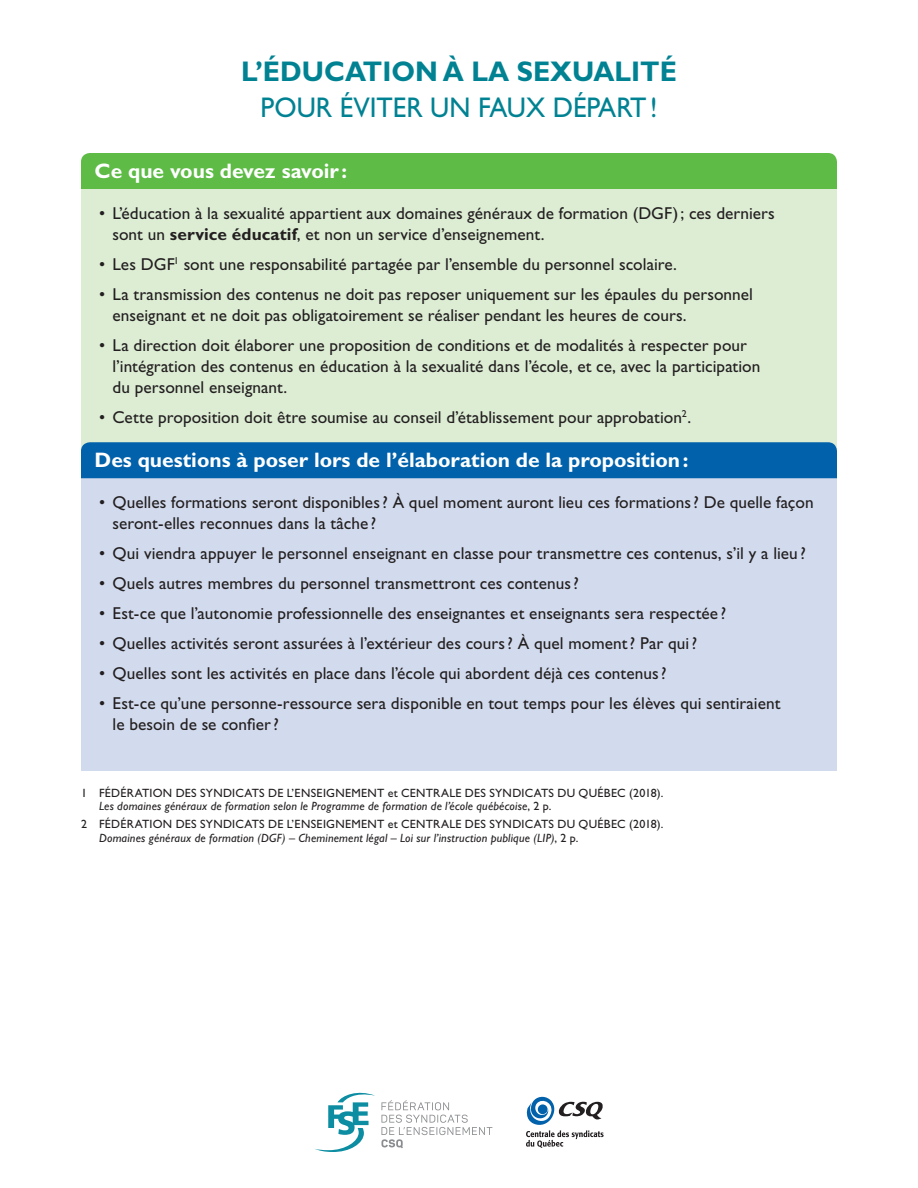
<style>
.page{position:relative;width:918px;height:1188px;background:#fff}
.page>*{position:absolute;margin:0;border:0;box-sizing:border-box;transform-origin:0 0}
.t1{font:700 28.5px "Gill Sans Std";color:#008293;scale:.95 1}
.t2{font:28.5px "Gill Sans Std";color:#008293;scale:.95 1}
.t3{font:700 21px "Gill Sans Std";color:#fff}
.t4{font:17.25px/21px "Gill Sans Std";letter-spacing:.005em;color:#231f20}
.t5{font:italic 12px/13.5px "Gill Sans Std";letter-spacing:.015em;color:#231f20}
.t6{font:12px/13.5px "Gill Sans Std";letter-spacing:.025em;color:#231f20}
.s1{font-weight:700}
.s2{font-style:italic}
.s3{font-style:normal}
</style>
<div class="page">
<div style="left:81px;top:189px;width:756px;height:271px;background:#dcedd4"></div>
<div style="left:81px;top:153px;width:756px;height:36px;background:#5dbb46"></div>
<div style="left:81px;top:478px;width:756px;height:293px;background:#d2dbee"></div>
<div style="left:81px;top:442px;width:756px;height:36px;background:#0161aa"></div>
<svg style="left:381px;top:1100px;width:111px;height:48px"></svg>
<svg style="left:315px;top:1093px;width:60px;height:59px"></svg>
<svg style="left:526px;top:1097px;width:78px;height:51px"></svg>
<h1 class="t1" style="left:241px;top:55px;width:460px">L’ÉDUCATION À LA SEXUALITÉ</h1>
<h1 class="t2" style="left:261px;top:91px;width:419px">POUR ÉVITER UN FAUX DÉPART!</h1>
<p class="t3" style="left:94px;top:159px;width:254px">Ce que vous devez savoir :</p>
<p class="t4" style="left:113px;top:203px;width:664px;text-indent:-14px">• L’éducation à la sexualité appartient aux domaines généraux de formation (DGF); ces derniers sont un <span class="s1">service éducatif</span>, et non un service d’enseignement.</p>
<p class="t4" style="left:99px;top:254px;width:579px">• Les DGF<sup>1</sup> sont une responsabilité partagée par l’ensemble du personnel scolaire.</p>
<p class="t4" style="left:113px;top:284px;width:642px;text-indent:-14px">• La transmission des contenus ne doit pas reposer uniquement sur les épaules du personnel enseignant et ne doit pas obligatoirement se réaliser pendant les heures de cours.</p>
<p class="t4" style="left:113px;top:335px;width:649px;text-indent:-14px">• La direction doit élaborer une proposition de conditions et de modalités à respecter pour l’intégration des contenus en éducation à la sexualité dans l’école, et ce, avec la participation du personnel enseignant.</p>
<p class="t4" style="left:99px;top:407px;width:594px">• Cette proposition doit être soumise au conseil d’établissement pour approbation<sup>2</sup>.</p>
<p class="t3" style="left:94px;top:448px;width:596px">Des questions à poser lors de l’élaboration de la proposition:</p>
<p class="t4" style="left:113px;top:492px;width:703px;text-indent:-14px">• Quelles formations seront disponibles? À quel moment auront lieu ces formations? De quelle façon seront-elles reconnues dans la tâche ?</p>
<p class="t4" style="left:99px;top:543px;width:708px">• Qui viendra appuyer le personnel enseignant en classe pour transmettre ces contenus, s’il y a lieu ?</p>
<p class="t4" style="left:99px;top:573px;width:482px">• Quels autres membres du personnel transmettront ces contenus?</p>
<p class="t4" style="left:99px;top:603px;width:629px">• Est-ce que l’autonomie professionnelle des enseignantes et enseignants sera respectée ?</p>
<p class="t4" style="left:99px;top:633px;width:600px">• Quelles activités seront assurées à l’extérieur des cours? À quel moment? Par qui?</p>
<p class="t4" style="left:99px;top:663px;width:569px">• Quelles sont les activités en place dans l’école qui abordent déjà ces contenus?</p>
<p class="t4" style="left:113px;top:693px;width:669px;text-indent:-14px">• Est-ce qu’une personne-ressource sera disponible en tout temps pour les élèves qui sentiraient le besoin de se confier?</p>
<p class="t6" style="left:99px;top:786px;width:566px;text-indent:-18px">1 FÉDÉRATION DES SYNDICATS DE L’ENSEIGNEMENT et CENTRALE DES SYNDICATS DU QUÉBEC (2018).<br><span class="s2">Les domaines généraux de formation selon le Programme de formation de l’école québécoise</span>, 2 p.</p>
<p class="t5" style="left:99px;top:818px;width:566px;text-indent:-18px"><span class="s3">2 FÉDÉRATION DES SYNDICATS DE L’ENSEIGNEMENT et CENTRALE DES SYNDICATS DU QUÉBEC (2018).<br></span>Domaines généraux de formation (DGF) – Cheminement légal – Loi sur l’instruction publique (LIP)<span class="s3">, 2 p.</span></p>
</div>
